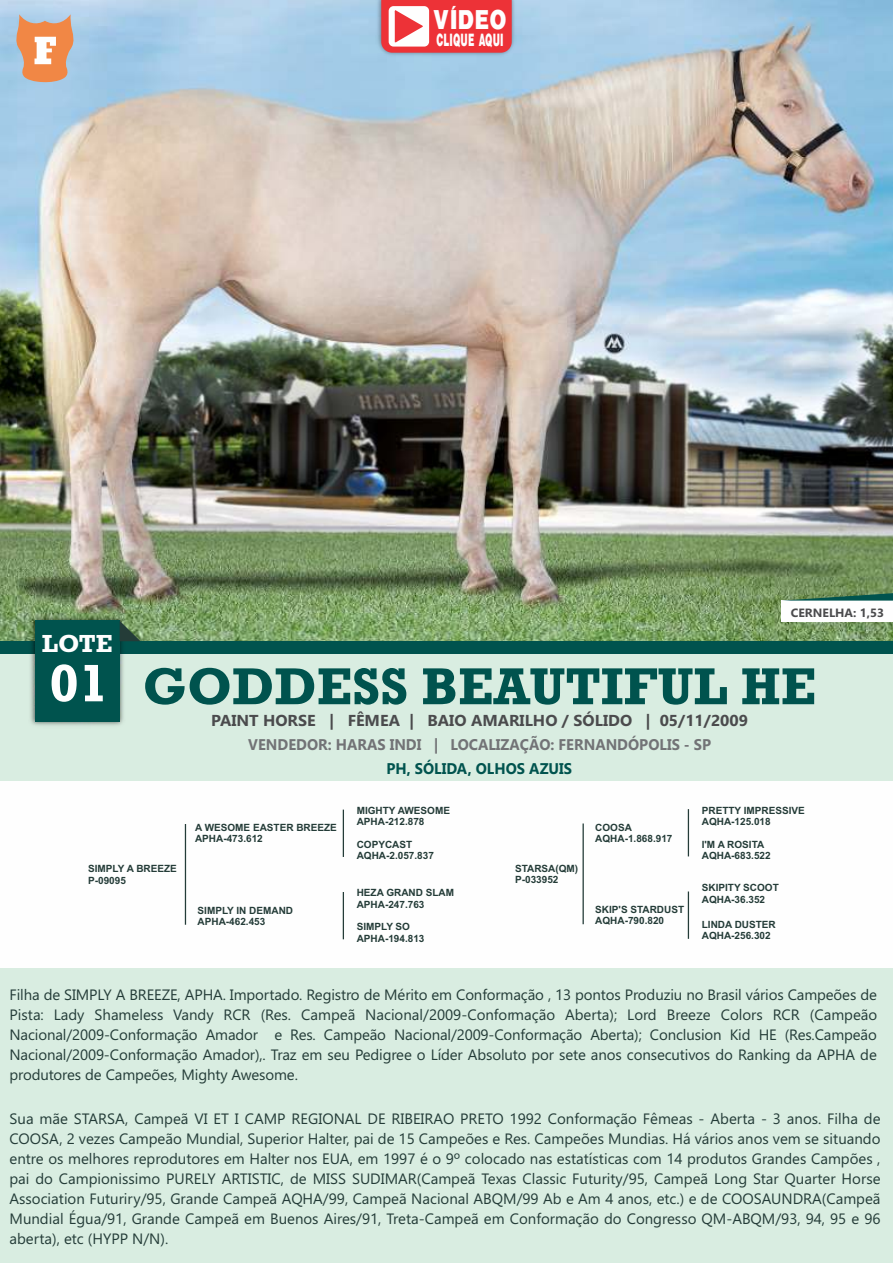
<style>
.page{position:relative;width:893px;height:1263px;background:#fff}
.page>*{position:absolute;margin:0;border:0;box-sizing:border-box;transform-origin:0 0}
.t1{font:700 52.8px "Rockwell";color:#00534e}
.t2{font:900 28.35px "Arena";color:#fefefe;scale:.78 1}
.t3{font:700 25.05px "Rockwell";color:#fefefe}
.t4{font:900 18.45px "Arena";color:#fefefe;scale:.51 1}
.t5{font:700 15.9px "Gadugi";color:#4b4b4d}
.t6{font:700 15.45px "Gadugi";color:#727376;scale:.95 1}
.t7{font:700 15.45px "Gadugi";color:#00534e;scale:.95 1}
.t8{font:15px/20px "Gadugi";letter-spacing:-.01em;color:#243c38;text-align:justify}
.t9{font:700 12px "Gadugi";color:#4b4b4d}
.t10{font:700 10.05px/11.1px "Arial";color:#243c38}
.s1{font-size:53.55px;color:#fefefe}
</style>
<div class="page">
<div style="left:0;top:654px;width:893px;height:609px;background:#d9ede1"></div>
<div style="left:0;top:781px;width:893px;height:186px;background:#fefefe"></div>
<img style="left:0;top:0;width:893px;height:641px">
<div style="left:0;top:641px;width:893px;height:13px;background:#00534e"></div>
<img style="left:26px;top:612px;width:102px;height:114px">
<div style="left:35px;top:621px;width:85px;height:101px;background:#00534e"></div>
<svg style="left:120px;top:621px;width:21px;height:20px"></svg>
<hr style="left:185px;top:824px;width:1px;height:101px;background:#243c38">
<hr style="left:343px;top:810px;width:1px;height:47px;background:#243c38">
<hr style="left:343px;top:892px;width:1px;height:47px;background:#243c38">
<hr style="left:582px;top:823px;width:2px;height:101px;background:#243c38">
<hr style="left:688px;top:809px;width:1px;height:47px;background:#243c38">
<hr style="left:688px;top:891px;width:1px;height:48px;background:#243c38">
<svg style="left:15px;top:14px;width:60px;height:69px;background:#dca787"></svg>
<div style="left:782px;top:601px;width:111px;height:21px;background:#fefefe"></div>
<svg style="left:782px;top:593px;width:111px;height:8px"></svg>
<img style="left:373px;top:0;width:147px;height:61px">
<svg style="left:381px;top:0;width:131px;height:53px;background:#ee555a"></svg>
<h2 class="t2" style="left:433px;top:5px;width:96px">VÍDEO</h2>
<p class="t4" style="left:437px;top:30px;width:133px">CLIQUE AQUI</p>
<p class="t9" style="left:791px;top:608px;width:95px">CERNELHA: 1,53</p>
<h3 class="t3" style="left:42px;top:635px;width:72px">LOTE</h3>
<h1 class="t1" style="left:49px;top:668px;width:768px"><span class="s1">01</span> GODDESS BEAUTIFUL HE</h1>
<p class="t5" style="left:211px;top:715px;width:538px">PAINT HORSE | FÊMEA | BAIO AMARILHO / SÓLIDO | 05/11/2009</p>
<p class="t6" style="left:248px;top:739px;width:489px">VENDEDOR: HARAS INDI | LOCALIZAÇÃO: FERNANDÓPOLIS - SP</p>
<p class="t10" style="left:88px;top:864px;width:90px">SIMPLY A BREEZE<br>P-09095</p>
<p class="t10" style="left:195px;top:823px;width:143px">A WESOME EASTER BREEZE<br>APHA-473.612</p>
<p class="t10" style="left:198px;top:905px;width:97px">SIMPLY IN DEMAND<br>APHA-462.453</p>
<p class="t7" style="left:386px;top:762px;width:197px">PH, SÓLIDA, OLHOS AZUIS</p>
<p class="t10" style="left:357px;top:806px;width:95px">MIGHTY AWESOME<br>APHA-212.878</p>
<p class="t10" style="left:357px;top:840px;width:79px">COPYCAST<br>AQHA-2.057.837</p>
<p class="t10" style="left:357px;top:888px;width:99px">HEZA GRAND SLAM<br>APHA-247.763</p>
<p class="t10" style="left:357px;top:922px;width:69px">SIMPLY SO<br>APHA-194.813</p>
<p class="t10" style="left:515px;top:864px;width:65px">STARSA(QM)<br>P-033952</p>
<p class="t10" style="left:595px;top:822px;width:79px">COOSA<br>AQHA-1.868.917</p>
<p class="t10" style="left:595px;top:905px;width:90px">SKIP'S STARDUST<br>AQHA-790.820</p>
<p class="t10" style="left:702px;top:805px;width:105px">PRETTY IMPRESSIVE<br>AQHA-125.018</p>
<p class="t10" style="left:702px;top:839px;width:70px">I'M A ROSITA<br>AQHA-683.522</p>
<p class="t10" style="left:702px;top:883px;width:79px">SKIPITY SCOOT<br>AQHA-36.352</p>
<p class="t10" style="left:702px;top:920px;width:76px">LINDA DUSTER<br>AQHA-256.302</p>
<p class="t8" style="left:9px;top:986px;width:869px">Filha de SIMPLY A BREEZE, APHA. Importado. Registro de Mérito em Conformação , 13 pontos Produziu no Brasil vários Campeões de Pista: Lady Shameless Vandy RCR (Res. Campeã Nacional/2009-Conformação Aberta); Lord Breeze Colors RCR (Campeão Nacional/2009-Conformação Amador e Res. Campeão Nacional/2009-Conformação Aberta); Conclusion Kid HE (Res.Campeão Nacional/2009-Conformação Amador),. Traz em seu Pedigree o Líder Absoluto por sete anos consecutivos do Ranking da APHA de produtores de Campeões, Mighty Awesome.</p>
<p class="t8" style="left:10px;top:1110px;width:872px">Sua mãe STARSA, Campeã VI ET I CAMP REGIONAL DE RIBEIRAO PRETO 1992 Conformação Fêmeas - Aberta - 3 anos. Filha de COOSA, 2 vezes Campeão Mundial, Superior Halter, pai de 15 Campeões e Res. Campeões Mundias. Há vários anos vem se situando entre os melhores reprodutores em Halter nos EUA, em 1997 é o 9º colocado nas estatísticas com 14 produtos Grandes Campões , pai do Campionissimo PURELY ARTISTIC, de MISS SUDIMAR(Campeã Texas Classic Futurity/95, Campeã Long Star Quarter Horse Association Futuriry/95, Grande Campeã AQHA/99, Campeã Nacional ABQM/99 Ab e Am 4 anos, etc.) e de COOSAUNDRA(Campeã Mundial Égua/91, Grande Campeã em Buenos Aires/91, Treta-Campeã em Conformação do Congresso QM-ABQM/93, 94, 95 e 96 aberta), etc (HYPP N/N).</p>
</div>
